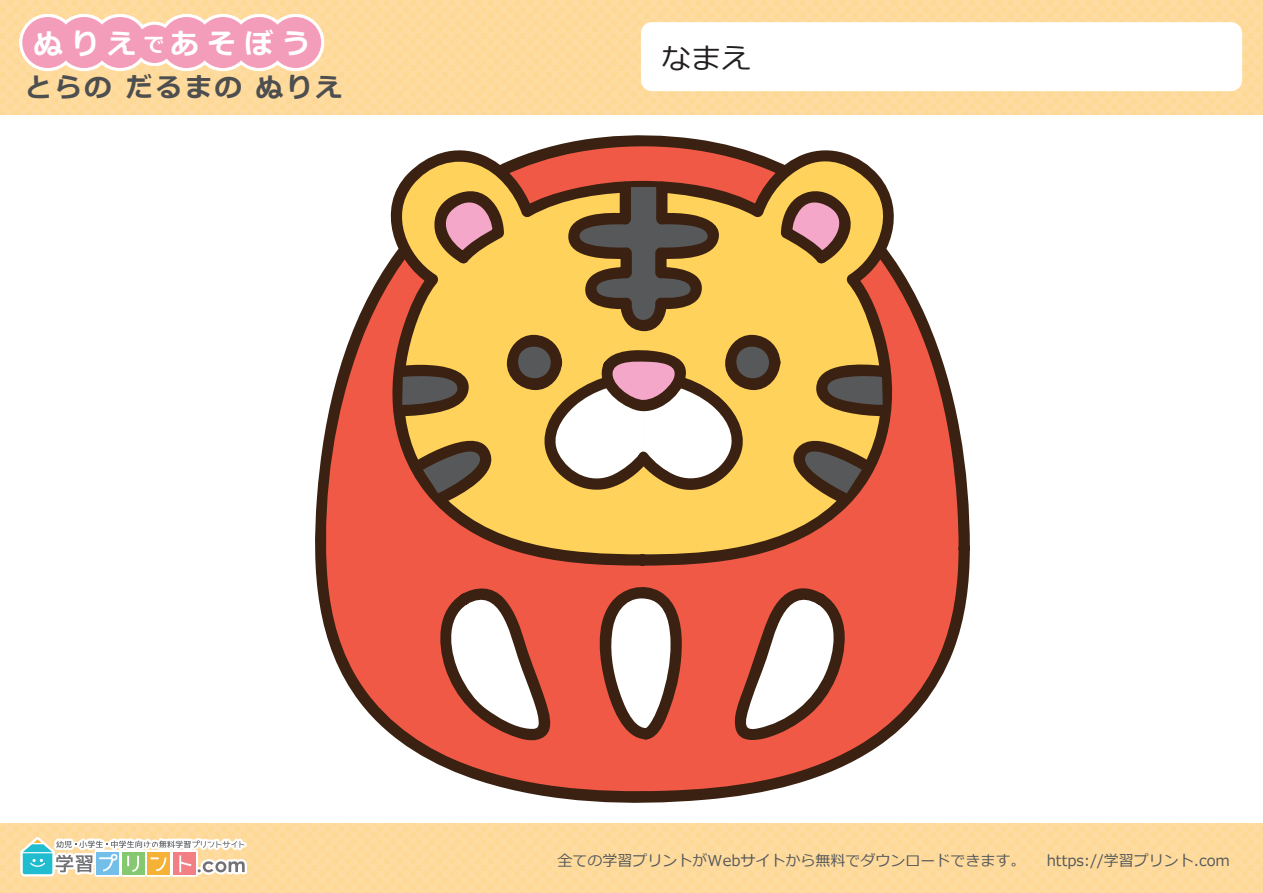
<style>
.page{position:relative;width:1263px;height:893px;background:#fff}
.page>*{position:absolute;margin:0;border:0;box-sizing:border-box;transform-origin:0 0}
.t1{font:30px "Meiryo";color:#231f20}
.t2{font:700 28.65px "Meiryo";letter-spacing:.3em;color:#fff}
.t3{font:700 27px "Meiryo";letter-spacing:.1em;color:#4d4e4f}
.t4{font:15px "Meiryo";color:#56595b}
.s1{font-size:20.7px}
</style>
<div class="page">
<svg style="left:315px;top:319px;width:655px;height:484px;fill:#f05946"></svg>
<svg style="left:358px;top:135px;width:569px;height:425px"></svg>
<svg style="left:375px;top:144px;width:533px;height:422px;background:#d5825c"></svg>
<svg style="left:395px;top:180px;width:495px;height:331px;background:#c29b57"></svg>
<svg style="left:430px;top:583px;width:124px;height:162px"></svg>
<svg style="left:732px;top:583px;width:123px;height:160px"></svg>
<svg style="left:578px;top:582px;width:127px;height:158px"></svg>
<div style="left:0;top:0;width:1263px;height:114px;background:#fedca1"></div>
<div style="left:641px;top:22px;width:601px;height:69px;background:#fff;border-radius:11px"></div>
<div style="left:132px;top:22px;width:45px;height:44px;border:6px solid #fff;border-radius:50%"></div>
<div style="left:267px;top:14px;width:57px;height:57px;border:6px solid #fff;border-radius:50%"></div>
<div style="left:158px;top:14px;width:57px;height:57px;border:6px solid #fff;border-radius:50%"></div>
<div style="left:194px;top:14px;width:57px;height:57px;border:6px solid #fff;border-radius:50%"></div>
<div style="left:231px;top:14px;width:57px;height:57px;border:6px solid #fff;border-radius:50%"></div>
<div style="left:92px;top:14px;width:57px;height:57px;border:6px solid #fff;border-radius:50%"></div>
<div style="left:19px;top:14px;width:57px;height:57px;border:6px solid #fff;border-radius:50%"></div>
<div style="left:55px;top:14px;width:57px;height:57px;border:6px solid #fff;border-radius:50%"></div>
<div style="left:135px;top:25px;width:39px;height:38px;background:#f49dba;border-radius:50%"></div>
<div style="left:270px;top:17px;width:51px;height:51px;background:#f49dba;border-radius:50%"></div>
<div style="left:161px;top:17px;width:51px;height:51px;background:#f49dba;border-radius:50%"></div>
<div style="left:197px;top:17px;width:51px;height:51px;background:#f49dba;border-radius:50%"></div>
<div style="left:234px;top:17px;width:51px;height:51px;background:#f49dba;border-radius:50%"></div>
<div style="left:95px;top:17px;width:51px;height:51px;background:#f49dba;border-radius:50%"></div>
<div style="left:22px;top:17px;width:51px;height:51px;background:#f49dba;border-radius:50%"></div>
<div style="left:58px;top:17px;width:51px;height:51px;background:#f49dba;border-radius:50%"></div>
<div style="left:0;top:824px;width:1263px;height:69px;background:#fedca1"></div>
<svg style="left:11px;top:823px;width:239px;height:56px"></svg>
<h2 class="t2" style="left:34px;top:23px;width:278px">ぬりえ<span class="s1">で</span>あそぼう</h2>
<h3 class="t3" style="left:25px;top:68px;width:319px">とらの だるまの ぬりえ</h3>
<h1 class="t1" style="left:661px;top:38px;width:91px">なまえ</h1>
<p class="t4" style="left:558px;top:850px;width:469px">全ての学習プリントがWebサイトから無料でダウンロードできます。</p>
<p class="t4" style="left:1047px;top:850px;width:185px">https://学習プリント.com</p>
</div>
